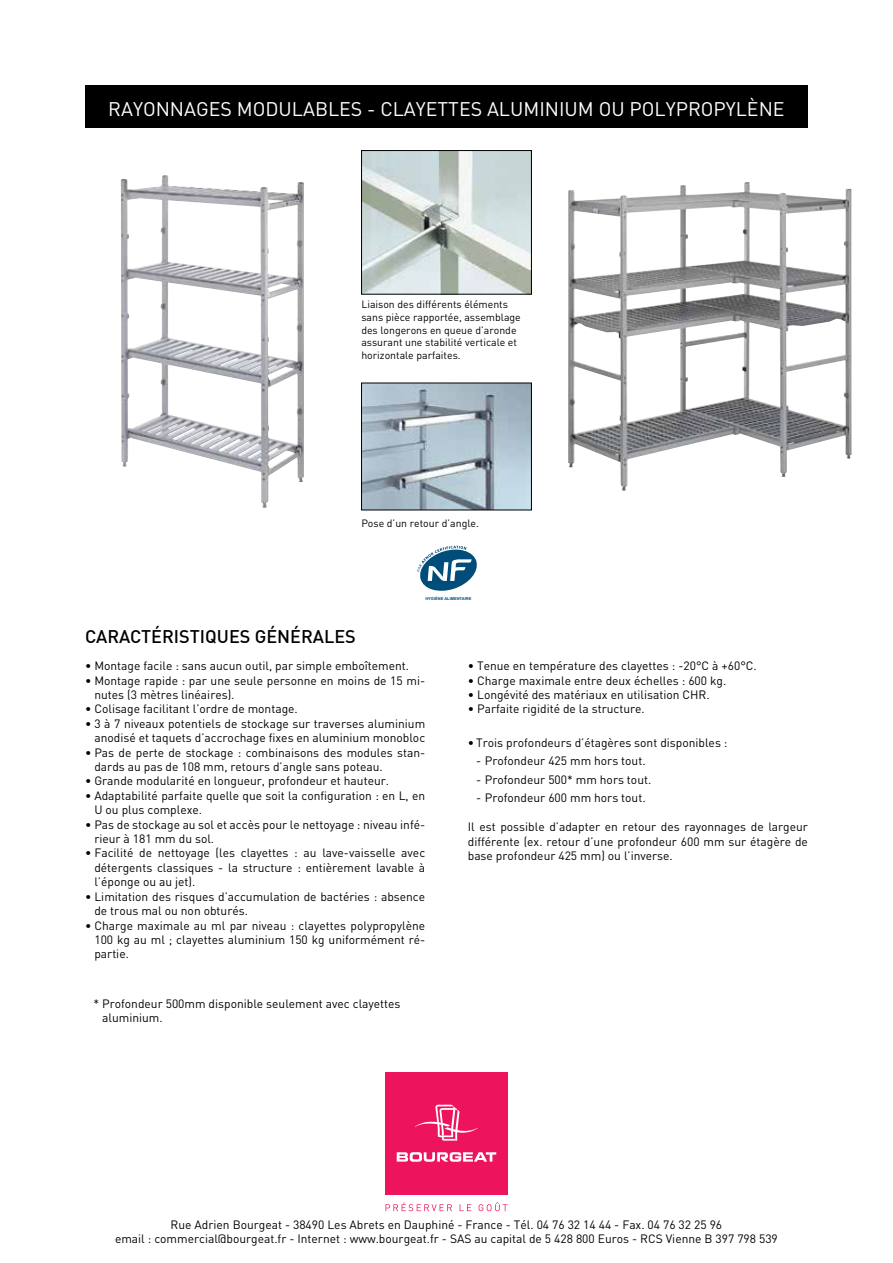
<style>
.page{position:relative;width:893px;height:1263px;background:#fff}
.page>*{position:absolute;margin:0;border:0;box-sizing:border-box;transform-origin:0 0}
.t1{font:19.5px "DIN";color:#fff}
.t2{font:500 18px "DIN";color:#000}
.t3{font:12px/14.4px "DIN";color:#000}
.t4{font:10.5px/12.6px "DIN";color:#000}
.t5{font:700 4.05px "Arial";color:#004c7a}
</style>
<div class="page">
<div style="left:85px;top:85px;width:723px;height:43px;background:#000"></div>
<svg style="left:386px;top:1202px;width:66px;height:9px"></svg>
<svg style="left:460px;top:1204px;width:11px;height:7px"></svg>
<svg style="left:479px;top:1202px;width:28px;height:9px"></svg>
<div style="left:385px;top:1071px;width:123px;height:123px;background:#ed135d"></div>
<svg style="left:397px;top:1152px;width:99px;height:10px"></svg>
<svg style="left:415px;top:1105px;width:63px;height:36px"></svg>
<img style="left:363px;top:152px;width:167px;height:140px">
<div style="left:361px;top:150px;width:171px;height:144px;border:1px solid #000"></div>
<img style="left:363px;top:385px;width:167px;height:123px">
<div style="left:361px;top:383px;width:171px;height:127px;border:1px solid #000"></div>
<img style="left:568px;top:182px;width:284px;height:309px">
<img style="left:121px;top:175px;width:183px;height:333px">
<svg style="left:417px;top:546px;width:60px;height:45px"></svg>
<h1 class="t1" style="left:108px;top:97px;width:678px">RAYONNAGES MODULABLES - CLAYETTES ALUMINIUM OU POLYPROPYLÈNE</h1>
<p class="t4" style="left:361px;top:298px;width:161px">Liaison des différents éléments sans pièce rapportée, assemblage des longerons en queue d’aronde assurant une stabilité verticale et horizontale parfaites.</p>
<p class="t4" style="left:361px;top:517px;width:119px">Pose d’un retour d’angle.</p>
<h2 class="t2" style="left:85px;top:625px;width:272px">CARACTÉRISTIQUES GÉNÉRALES</h2>
<p class="t5" style="left:425px;top:596px;width:47px">HYGIÈNE ALIMENTAIRE</p>
<p class="t3" style="left:85px;top:658px;width:326px">• Montage facile : sans aucun outil, par simple emboîtement.</p>
<p class="t3" style="left:94px;top:673px;width:332px;text-indent:-9px">• Montage rapide : par une seule personne en moins de 15 mi&shy;nutes (3 mètres linéaires).</p>
<p class="t3" style="left:85px;top:702px;width:214px">• Colisage facilitant l’ordre de montage.</p>
<p class="t3" style="left:85px;top:716px;width:342px;text-align:right">• 3 à 7 niveaux potentiels de stockage sur traverses aluminium anodisé et taquets d’accrochage fixes en aluminium monobloc</p>
<p class="t3" style="left:94px;top:745px;width:332px;text-indent:-9px">• Pas de perte de stockage : combinaisons des modules stan&shy;dards au pas de 108 mm, retours d’angle sans poteau.</p>
<p class="t3" style="left:85px;top:774px;width:306px">• Grande modularité en longueur, profondeur et hauteur.</p>
<p class="t3" style="left:94px;top:788px;width:332px;text-indent:-9px">• Adaptabilité parfaite quelle que soit la configuration : en L, en<br>U ou plus complexe.</p>
<p class="t3" style="left:94px;top:817px;width:332px;text-indent:-9px">• Pas de stockage au sol et accès pour le nettoyage : niveau infé&shy;rieur à 181 mm du sol.</p>
<p class="t3" style="left:94px;top:846px;width:332px;text-align:justify;text-indent:-9px">• Facilité de nettoyage (les clayettes : au lave-vaisselle avec détergents classiques - la structure : entièrement lavable à l’éponge ou au jet).</p>
<p class="t3" style="left:94px;top:889px;width:332px;text-indent:-9px">• Limitation des risques d’accumulation de bactéries : absence de trous mal ou non obturés.</p>
<p class="t3" style="left:94px;top:918px;width:332px;text-align:justify;text-indent:-9px">• Charge maximale au ml par niveau : clayettes polypropylène 100 kg au ml ; clayettes aluminium 150 kg uniformément ré&shy;partie.</p>
<p class="t3" style="left:102px;top:996px;width:300px;text-indent:-9px">* Profondeur 500mm disponible seulement avec clayettes aluminium.</p>
<p class="t3" style="left:468px;top:658px;width:291px">• Tenue en température des clayettes : -20°C à +60°C.</p>
<p class="t3" style="left:468px;top:673px;width:260px">• Charge maximale entre deux échelles : 600 kg.</p>
<p class="t3" style="left:468px;top:687px;width:243px">• Longévité des matériaux en utilisation CHR.</p>
<p class="t3" style="left:468px;top:702px;width:179px">• Parfaite rigidité de la structure.</p>
<p class="t3" style="left:468px;top:735px;width:261px">• Trois profondeurs d’étagères sont disponibles :</p>
<p class="t3" style="left:476px;top:753px;width:171px">- Profondeur 425 mm hors tout.</p>
<p class="t3" style="left:476px;top:772px;width:176px">- Profondeur 500* mm hors tout.</p>
<p class="t3" style="left:476px;top:791px;width:171px">- Profondeur 600 mm hors tout.</p>
<p class="t3" style="left:468px;top:819px;width:342px;text-align:justify">Il est possible d’adapter en retour des rayonnages de largeur différente (ex. retour d’une profondeur 600 mm sur étagère de base profondeur 425 mm) ou l’inverse.</p>
<p class="t3" style="left:115px;top:1217px;width:664px;text-align:center">Rue Adrien Bourgeat - 38490 Les Abrets en Dauphiné - France - Tél. 04 76 32 14 44 - Fax. 04 76 32 25 96<br>email : commercial@bourgeat.fr - Internet : www.bourgeat.fr - SAS au capital de 5 428 800 Euros - RCS Vienne B 397 798 539</p>
</div>
